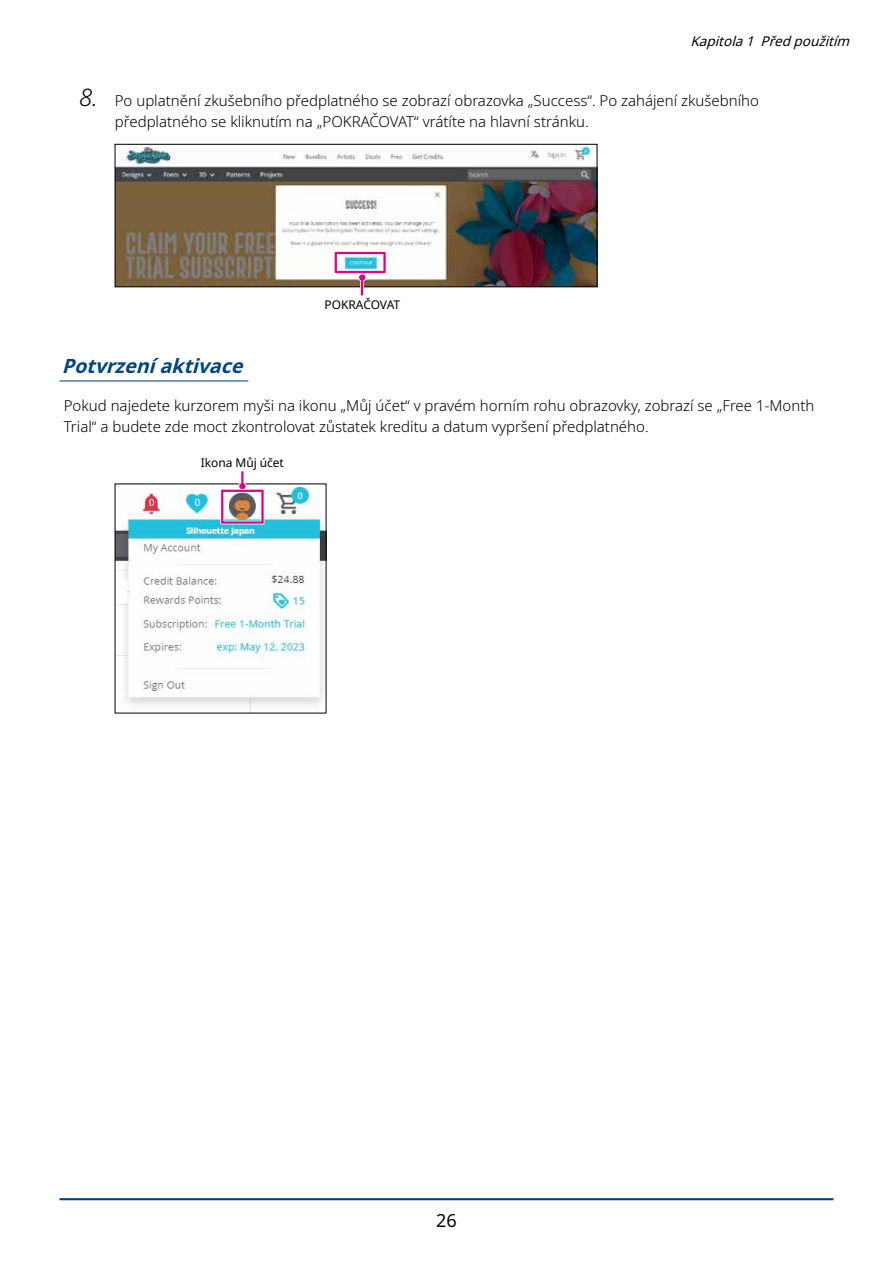
<style>
.page{position:relative;width:893px;height:1263px;background:#fff}
.page>*{position:absolute;margin:0;border:0;box-sizing:border-box;transform-origin:0 0}
.t1{font:italic 700 19.5px "Noto Sans";color:#00457d}
.t2{font:18px "Noto Sans";color:#000}
.t3{font:300 15px/21px "Noto Sans";color:#000}
.t4{font:italic 13.5px "Noto Sans";color:#000}
.t5{font:12px "Noto Sans";letter-spacing:-.005em;color:#000}
.s1{font-style:italic;font-size:24px}
</style>
<div class="page">
<hr style="left:60px;top:1198px;width:773px;height:2px;background:#00457d">
<hr style="left:60px;top:380px;width:188px;height:1px;background:#00457d">
<img style="left:117px;top:146px;width:478px;height:139px">
<div style="left:115px;top:144px;width:482px;height:143px;border:1px solid #000"></div>
<div style="left:335px;top:252px;width:51px;height:21px;border:2px solid #e4007f"></div>
<svg style="left:360px;top:282px;width:4px;height:13px"></svg>
<svg style="left:358px;top:273px;width:8px;height:9px"></svg>
<svg style="left:361px;top:281px;width:2px;height:14px"></svg>
<div style="left:359px;top:274px;width:6px;height:7px;background:#e4007f;border-radius:50%"></div>
<img style="left:117px;top:486px;width:207px;height:225px">
<svg style="left:241px;top:471px;width:2px;height:12px"></svg>
<div style="left:239px;top:483px;width:7px;height:6px;background:#e4007f;border-radius:50%"></div>
<div style="left:220px;top:489px;width:44px;height:35px;border:4px solid #fff"></div>
<div style="left:221px;top:490px;width:43px;height:34px;border:2px solid #e4007f"></div>
<p class="t4" style="left:691px;top:33px;width:166px">Kapitola1Předpoužitím</p>
<p class="t3" style="left:115px;top:91px;width:646px;text-indent:-36px"><span class="s1">8.</span> Po uplatnění zkušebního předplatného se zobrazí obrazovka „Success“. Po zahájení zkušebního předplatného se kliknutím na „POKRAČOVAT“ vrátíte na hlavní stránku.</p>
<p class="t5" style="left:324px;top:298px;width:77px">POKRAČOVAT</p>
<h1 class="t1" style="left:62px;top:352px;width:189px">Potvrzeníaktivace</h1>
<p class="t3" style="left:64px;top:395px;width:752px">Pokud najedete kurzorem myši na ikonu „Můj účet“ v pravém horním rohu obrazovky, zobrazí se „Free 1-Month<br>Trial“ a budete zde moct zkontrolovat zůstatek kreditu a datum vypršení předplatného.</p>
<p class="t5" style="left:201px;top:456px;width:84px">Ikona Můj účet</p>
<p class="t2" style="left:436px;top:1210px;width:22px">26</p>
</div>
